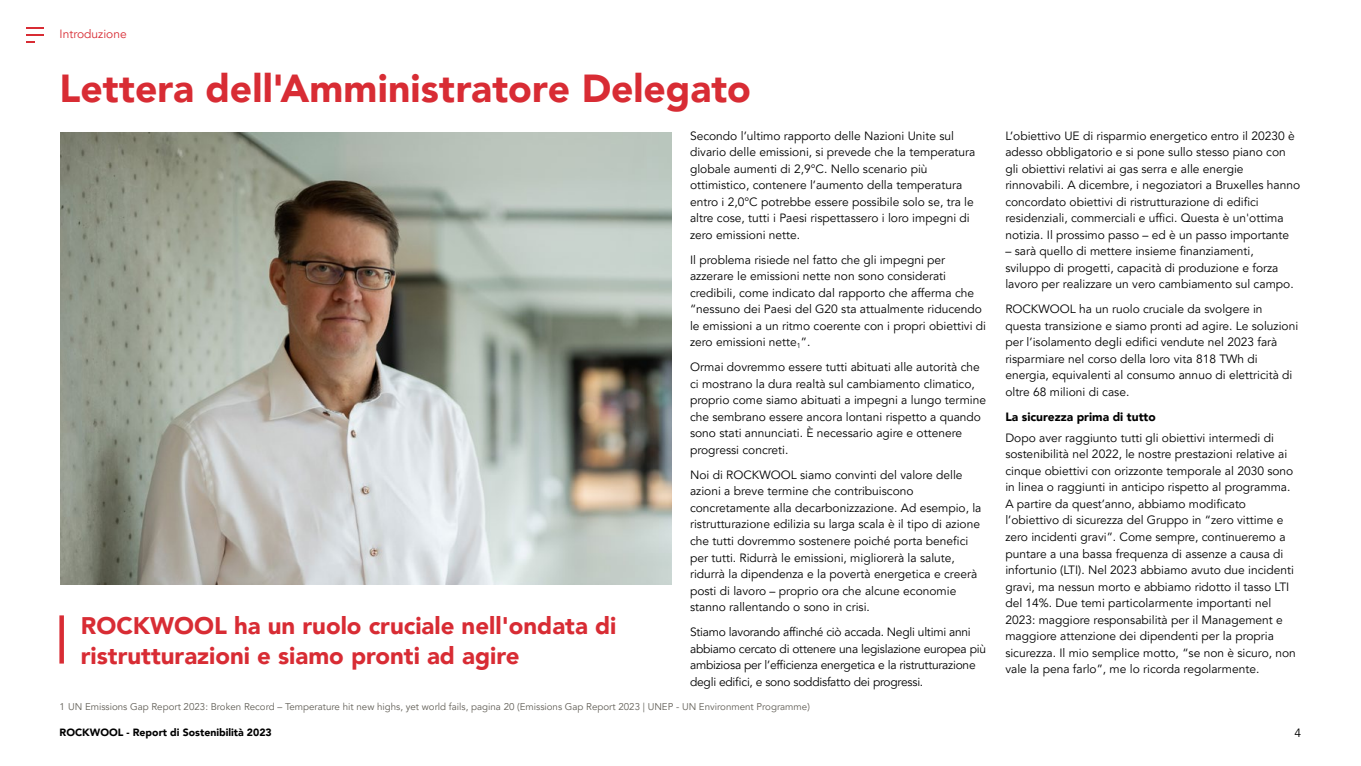
<style>
.page{position:relative;width:1361px;height:766px;background:#fff}
.page>*{position:absolute;margin:0;border:0;box-sizing:border-box;transform-origin:0 0}
.t1{font:900 39px "Avenir LT Pro";color:#d82c34}
.t2{font:900 24px/30px "Avenir LT Pro";color:#d82c34}
.t3{font:12px/16.5px "Avenir LT Pro";color:#000}
.t4{font:12px/16.5px "Avenir LT Pro";letter-spacing:-.02em;color:#000}
.t5{font:900 12px "Avenir LT Pro";color:#000}
.t6{font:12px "Avenir LT Pro";color:#d82c34}
.t7{font:900 10.5px "Avenir LT Pro";color:#000}
.t8{font:9.75px "Avenir LT Pro";color:#625f57}
</style>
<div class="page">
<div style="left:59px;top:615px;width:5px;height:48px;background:#d82c34"></div>
<img style="left:60px;top:132px;width:612px;height:452px">
<svg style="left:27px;top:28px;width:17px;height:15px"></svg>
<p class="t6" style="left:60px;top:27px;width:69px">Introduzione</p>
<h1 class="t1" style="left:60px;top:65px;width:693px">Lettera dell'Amministratore Delegato</h1>
<h2 class="t2" style="left:81px;top:610px;width:537px">ROCKWOOL ha un ruolo cruciale nell'ondata di ristrutturazioni e siamo pronti ad agire</h2>
<p class="t3" style="left:690px;top:127px;width:287px">Secondo l’ultimo rapporto delle Nazioni Unite sul divario delle emissioni, si prevede che la temperatura globale aumenti di 2,9°C. Nello scenario più ottimistico, contenere l’aumento della temperatura entro i 2,0°C potrebbe essere possibile solo se, tra le altre cose, tutti i Paesi rispettassero i loro impegni di zero emissioni nette.</p>
<p class="t3" style="left:690px;top:251px;width:298px">Il problema risiede nel fatto che gli impegni per azzerare le emissioni nette non sono considerati credibili, come indicato dal rapporto che afferma che “nessuno dei Paesi del G20 sta attualmente riducendo le emissioni a un ritmo coerente con i propri obiettivi di zero emissioni nette<sub>1</sub>”.</p>
<p class="t3" style="left:690px;top:359px;width:298px">Ormai dovremmo essere tutti abituati alle autorità che ci mostrano la dura realtà sul cambiamento climatico, proprio come siamo abituati a impegni a lungo termine che sembrano essere ancora lontani rispetto a quando sono stati annunciati. È necessario agire e ottenere progressi concreti.</p>
<p class="t3" style="left:690px;top:466px;width:293px">Noi di ROCKWOOL siamo convinti del valore delle azioni a breve termine che contribuiscono concretamente alla decarbonizzazione. Ad esempio, la ristrutturazione edilizia su larga scala è il tipo di azione che tutti dovremmo sostenere poiché porta benefici per tutti. Ridurrà le emissioni, migliorerà la salute, ridurrà la dipendenza e la povertà energetica e creerà posti di lavoro – proprio ora che alcune economie stanno rallentando o sono in crisi.</p>
<p class="t4" style="left:690px;top:623px;width:297px">Stiamo lavorando affinché ciò accada. Negli ultimi anni abbiamo cercato di ottenere una legislazione europea più ambiziosa per l’efficienza energetica e la ristrutturazione degli edifici, e sono soddisfatto dei progressi.</p>
<p class="t8" style="left:60px;top:700px;width:752px">1 UN Emissions Gap Report 2023: Broken Record – Temperature hit new highs, yet world fails, pagina 20 (Emissions Gap Report 2023 | UNEP - UN Environment Programme)</p>
<p class="t3" style="left:1005px;top:127px;width:296px">L’obiettivo UE di risparmio energetico entro il 20230 è adesso obbligatorio e si pone sullo stesso piano con gli obiettivi relativi ai gas serra e alle energie rinnovabili. A dicembre, i negoziatori a Bruxelles hanno concordato obiettivi di ristrutturazione di edifici residenziali, commerciali e uffici. Questa è un'ottima notizia. Il prossimo passo – ed è un passo importante</p>
<p class="t3" style="left:1005px;top:243px;width:290px">– sarà quello di mettere insieme finanziamenti, sviluppo di progetti, capacità di produzione e forza lavoro per realizzare un vero cambiamento sul campo.</p>
<p class="t3" style="left:1005px;top:301px;width:294px">ROCKWOOL ha un ruolo cruciale da svolgere in questa transizione e siamo pronti ad agire. Le soluzioni per l’isolamento degli edifici vendute nel 2023 farà risparmiare nel corso della loro vita 818 TWh di energia, equivalenti al consumo annuo di elettricità di oltre 68 milioni di case.</p>
<p class="t5" style="left:1005px;top:409px;width:152px">La sicurezza prima di tutto</p>
<p class="t3" style="left:1005px;top:429px;width:292px">Dopo aver raggiunto tutti gli obiettivi intermedi di sostenibilità nel 2022, le nostre prestazioni relative ai cinque obiettivi con orizzonte temporale al 2030 sono in linea o raggiunti in anticipo rispetto al programma.<br>A partire da quest’anno, abbiamo modificato l’obiettivo di sicurezza del Gruppo in “zero vittime e zero incidenti gravi”. Come sempre, continueremo a puntare a una bassa frequenza di assenze a causa di infortunio (LTI). Nel 2023 abbiamo avuto due incidenti gravi, ma nessun morto e abbiamo ridotto il tasso LTI del 14%. Due temi particolarmente importanti nel 2023: maggiore responsabilità per il Management e maggiore attenzione dei dipendenti per la propria sicurezza. Il mio semplice motto, “se non è sicuro, non vale la pena farlo”, me lo ricorda regolarmente.</p>
<p class="t7" style="left:60px;top:725px;width:214px">ROCKWOOL - Report di Sostenibilità 2023</p>
<p class="t3" style="left:1294px;top:724px;width:8px">4</p>
</div>
